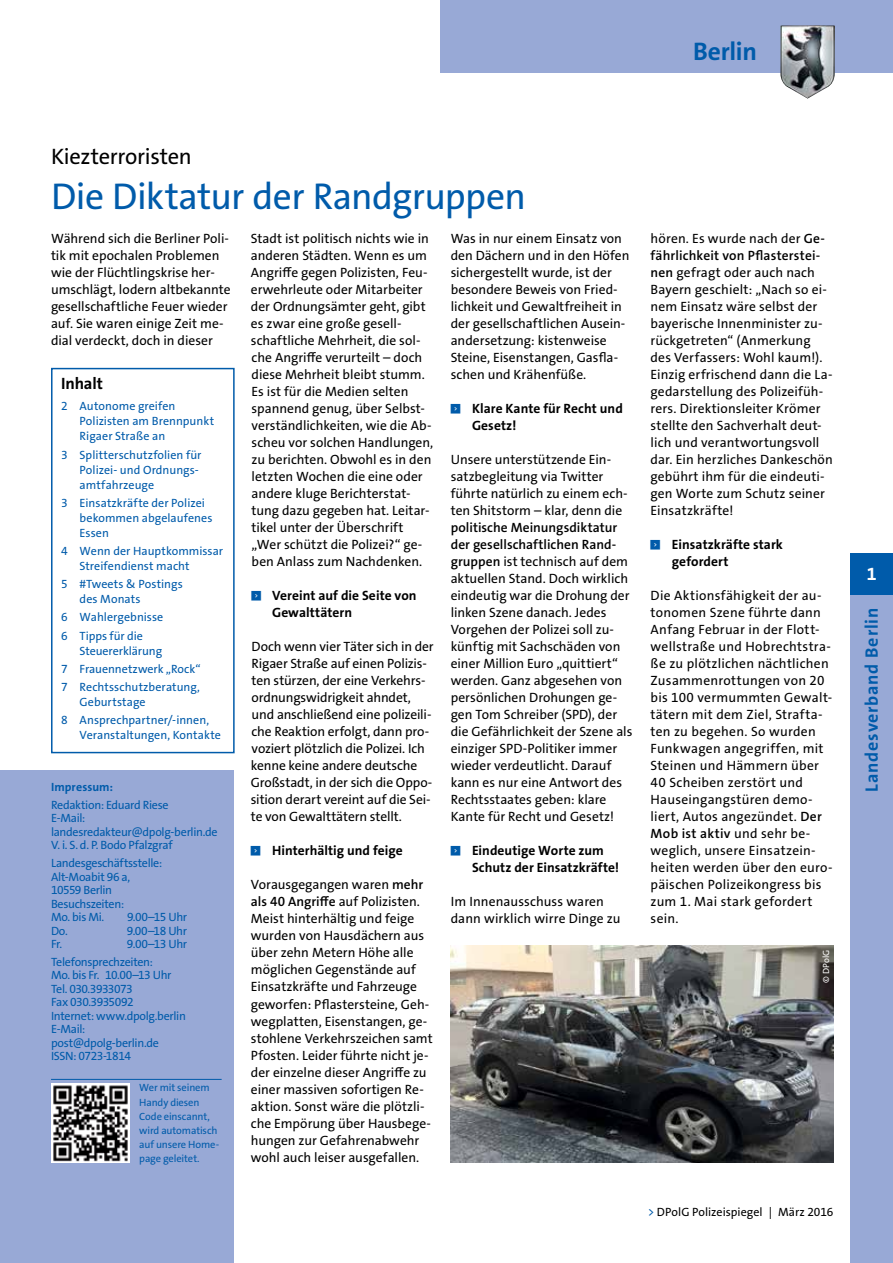
<style>
.page{position:relative;width:893px;height:1263px;background:#fff}
.page>*{position:absolute;margin:0;border:0;box-sizing:border-box;transform-origin:0 0}
.t1{font:37.5px "The Sans Os F";letter-spacing:-.015em;color:#005baa}
.t2{font:700 25.5px "The Sans Os F";letter-spacing:-.01em;color:#005baa}
.t3{font:22.5px "The Sans Os F";letter-spacing:-.015em;color:#000}
.t4{font:700 18px "The Sans Os F";letter-spacing:.04em;color:#005baa}
.t5{font:700 18px "The Sans Os F";color:#fff}
.t6{font:700 16.5px "The Sans Os F";letter-spacing:-.01em;color:#000}
.t7{font:13.5px/17px "The Sans Os F";color:#000}
.t8{font:13.5px/17px "The Sans Os F";letter-spacing:.02em;color:#000}
.t9{font:700 13.5px/16.5px "The Sans Os F";letter-spacing:.005em;color:#000}
.t10{font:12px/15px "The Sans Os F";letter-spacing:-.005em;color:#005baa}
.t11{font:12px/13.5px "The Sans Os F";letter-spacing:-.025em;color:#005baa}
.t12{font:12px/13.5px "The Sans Os F";letter-spacing:-.03em;color:#005baa}
.t13{font:12px "The Sans Os F";color:#000}
.t14{font:700 12px "The Sans Os F";letter-spacing:.005em;color:#005baa}
.t15{font:10.5px/14.1px "The Sans Os F";letter-spacing:-.01em;color:#005baa}
.t16{font:9px "The Sans Os F";letter-spacing:.015em;color:#fff}
.s1{font-weight:600}
.s2{color:#005baa}
</style>
<div class="page">
<div style="left:0;top:770px;width:234px;height:493px;background:#98a9d6"></div>
<img style="left:51px;top:1084px;width:78px;height:78px">
<hr style="left:51px;top:1079px;width:171px;height:1px;background:#005baa">
<img style="left:451px;top:945px;width:382px;height:217px">
<div style="left:51px;top:368px;width:184px;height:385px;border:2px solid #005baa"></div>
<div style="left:850px;top:553px;width:43px;height:42px;background:#005baa"></div>
<div style="left:850px;top:595px;width:43px;height:668px;background:#98a9d6"></div>
<div style="left:440px;top:0;width:453px;height:72px;background:#98a9d6"></div>
<img style="left:780px;top:26px;width:55px;height:73px">
<h2 class="t2" style="left:693px;top:35px;width:65px">Berlin</h2>
<h3 class="t3" style="left:51px;top:142px;width:142px">Kiezterroristen</h3>
<h1 class="t1" style="left:51px;top:172px;width:477px">Die Diktatur der Randgruppen</h1>
<p class="t7" style="left:51px;top:230px;width:181px">Während sich die Berliner Poli&shy;tik mit epochalen Problemen wie der Flüchtlingskrise her&shy;umschlägt, lodern altbekannte gesellschaftliche Feuer wieder auf. Sie waren einige Zeit me&shy;dial verdeckt, doch in dieser</p>
<p class="t7" style="left:251px;top:230px;width:184px">Stadt ist politisch nichts wie in anderen Städten. Wenn es um<br>Angriffe gegen Polizisten, Feu&shy;erwehrleute oder Mitarbeiter der Ordnungsämter geht, gibt es zwar eine große gesell&shy;schaftliche Mehrheit, die sol&shy;che Angriffe verurteilt – doch diese Mehrheit bleibt stumm.<br>Es ist für die Medien selten spannend genug, über Selbst&shy;verständlichkeiten, wie die Ab&shy;scheu vor solchen Handlungen, zu berichten. Obwohl es in den letzten Wochen die eine oder andere kluge Berichterstat&shy;tung dazu gegeben hat. Leitar&shy;tikel unter der Überschrift „Wer schützt die Polizei?“ ge&shy;ben Anlass zum Nachdenken.</p>
<p class="t9" style="left:272px;top:587px;width:146px;text-indent:-21px"><sup>&lt;</sup> Vereint auf die Seite von<br>Gewalttätern</p>
<p class="t7" style="left:251px;top:638px;width:184px">Doch wenn vier Täter sich in der<br>Rigaer Straße auf einen Polizis&shy;ten stürzen, der eine Verkehrs&shy;ordnungswidrigkeit ahndet, und anschließend eine polizeili&shy;che Reaktion erfolgt, dann pro&shy;voziert plötzlich die Polizei. Ich kenne keine andere deutsche<br>Großstadt, in der sich die Oppo&shy;sition derart vereint auf die Sei&shy;te von Gewalttätern stellt.</p>
<p class="t9" style="left:251px;top:843px;width:153px"><sup>&lt;</sup> Hinterhältig und feige</p>
<p class="t7" style="left:251px;top:876px;width:184px">Vorausgegangen waren <span class="s1">mehr als 40 Angriffe</span> auf Polizisten.<br>Meist hinterhältig und feige wurden von Hausdächern aus über zehn Metern Höhe alle möglichen Gegenstände auf<br>Einsatzkräfte und Fahrzeuge geworfen: Pflastersteine, Geh&shy;wegplatten, Eisenstangen, ge&shy;stohlene Verkehrszeichen samt<br>Pfosten. Leider führte nicht je&shy;der einzelne dieser Angriffe zu einer massiven sofortigen Re&shy;aktion. Sonst wäre die plötzli&shy;che Empörung über Hausbege&shy;hungen zur Gefahrenabwehr wohl auch leiser ausgefallen.</p>
<p class="t7" style="left:451px;top:230px;width:180px">Was in nur einem Einsatz von den Dächern und in den Höfen sichergestellt wurde, ist der besondere Beweis von Fried&shy;lichkeit und Gewaltfreiheit in der gesellschaftlichen Ausein&shy;andersetzung: kistenweise<br>Steine, Eisenstangen, Gasfla&shy;schen und Krähenfüße.</p>
<p class="t9" style="left:472px;top:400px;width:152px;text-indent:-21px"><sup>&lt;</sup> Klare Kante für Recht und<br>Gesetz!</p>
<p class="t7" style="left:451px;top:451px;width:178px">Unsere unterstützende Ein&shy;satzbegleitung via Twitter führte natürlich zu einem ech&shy;ten Shitstorm – klar, denn die</p>
<p class="t7" style="left:451px;top:519px;width:183px"><span class="s1">politische Meinungsdiktatur der gesellschaftlichen Rand&shy;gruppen</span> ist technisch auf dem aktuellen Stand. Doch wirklich eindeutig war die Drohung der linken Szene danach. Jedes<br>Vorgehen der Polizei soll zu&shy;künftig mit Sachschäden von einer Million Euro „quittiert“ werden. Ganz abgesehen von persönlichen Drohungen ge&shy;gen Tom Schreiber (SPD), der die Gefährlichkeit der Szene als einziger SPD-Politiker immer wieder verdeutlicht. Darauf kann es nur eine Antwort des<br>Rechtsstaates geben: klare<br>Kante für Recht und Gesetz!</p>
<p class="t9" style="left:472px;top:843px;width:149px;text-indent:-21px"><sup>&lt;</sup> Eindeutige Worte zum<br>Schutz der Einsatzkräfte!</p>
<p class="t7" style="left:451px;top:893px;width:171px">Im Innenausschuss waren dann wirklich wirre Dinge zu</p>
<p class="t6" style="left:61px;top:373px;width:43px">Inhalt</p>
<p class="t10" style="left:80px;top:399px;width:136px;text-indent:-19px">2 Autonome greifen<br>Polizisten am Brennpunkt<br>Rigaer Straße an</p>
<p class="t10" style="left:80px;top:447px;width:123px;text-indent:-19px">3 Splitterschutzfolien für<br>Polizei- und Ordnungs&shy;amtfahrzeuge</p>
<p class="t10" style="left:80px;top:495px;width:134px;text-indent:-19px">3 Einsatzkräfte der Polizei bekommen abgelaufenes<br>Essen</p>
<p class="t10" style="left:80px;top:543px;width:145px;text-indent:-19px">4 Wenn der Hauptkommissar<br>Streifendienst macht</p>
<p class="t10" style="left:80px;top:577px;width:105px;text-indent:-19px">5 #Tweets &amp; Postings des Monats</p>
<p class="t10" style="left:61px;top:608px;width:104px;line-height:18.1px">6 Wahlergebnisse<br>6 Tipps für die</p>
<p class="t10" style="left:61px;top:641px;width:141px;line-height:18.1px;text-indent:19px">Steuererklärung<br>7 Frauennetzwerk „Rock“<br>7 Rechtsschutzberatung,</p>
<p class="t10" style="left:61px;top:693px;width:150px;line-height:18.1px;text-indent:19px">Geburtstage<br>8 Ansprechpartner/-innen,</p>
<p class="t10" style="left:80px;top:728px;width:143px">Veranstaltungen, Kontakte</p>
<p class="t14" style="left:51px;top:779px;width:64px">Impressum:</p>
<p class="t11" style="left:51px;top:798px;width:168px">Redaktion: Eduard Riese<br>E-Mail: landesredakteur@dpolg-berlin.de<br>V. i. S. d. P. Bodo Pfalzgraf</p>
<p class="t11" style="left:51px;top:856px;width:113px">Landesgeschäftsstelle:<br>Alt-Moabit 96 a,<br>10559 Berlin<br>Besuchszeiten:<br>Mo. bis Mi.</p>
<p class="t10" style="left:127px;top:910px;width:62px">9.00–15 Uhr</p>
<p class="t10" style="left:51px;top:923px;width:18px">Do.</p>
<p class="t10" style="left:127px;top:923px;width:62px">9.00–18 Uhr</p>
<p class="t10" style="left:51px;top:937px;width:13px">Fr.</p>
<p class="t11" style="left:51px;top:935px;width:138px;line-height:17.7px;text-indent:76px">9.00–13 Uhr<br>Telefonsprechzeiten:</p>
<p class="t12" style="left:51px;top:969px;width:136px">Mo. bis Fr. 10.00–13 Uhr<br>Tel. 030.3933073<br>Fax 030.3935092<br>Internet: www.dpolg.berlin<br>E-Mail: post@dpolg-berlin.de<br>ISSN: 0723-1814</p>
<p class="t15" style="left:139px;top:1081px;width:81px">Wer mit seinem<br>Handy diesen<br>Code einscannt, wird automatisch auf unsere Home&shy;page geleitet.</p>
<p class="t7" style="left:651px;top:230px;width:184px">hören. Es wurde nach der <span class="s1">Ge&shy;fährlichkeit von Pflasterstei&shy;nen</span> gefragt oder auch nach<br>Bayern geschielt: „Nach so ei&shy;nem Einsatz wäre selbst der bayerische Innenminister zu&shy;rückgetreten“ (Anmerkung des Verfassers: Wohl kaum!).<br>Einzig erfrischend dann die La&shy;gedarstellung des Polizeifüh&shy;rers. Direktionsleiter Krömer stellte den Sachverhalt deut&shy;lich und verantwortungsvoll dar. Ein herzliches Dankeschön gebührt ihm für die eindeuti&shy;gen Worte zum Schutz seiner<br>Einsatzkräfte!</p>
<p class="t9" style="left:672px;top:536px;width:113px;text-indent:-21px"><sup>&lt;</sup> Einsatzkräfte stark gefordert</p>
<p class="t8" style="left:651px;top:587px;width:183px">Die Aktionsfähigkeit der au&shy;tonomen Szene führte dann<br>Anfang Februar in der Flott&shy;wellstraße und Hobrechtstra&shy;ße zu plötzlichen nächtlichen<br>Zusammenrottungen von 20 bis 100 vermummten Gewalt&shy;tätern mit dem Ziel, Strafta&shy;ten zu begehen. So wurden<br>Funkwagen angegriffen, mit<br>Steinen und Hämmern über<br>40 Scheiben zerstört und<br>Hauseingangstüren demo&shy;liert, Autos angezündet. <span class="s1">Der<br>Mob ist aktiv</span> und sehr be&shy;weglich, unsere Einsatzein&shy;heiten werden über den euro&shy;päischen Polizeikongress bis zum 1. Mai stark gefordert sein.</p>
<p class="t16" style="left:820px;top:983px;width:35px;rotate:-90deg">© DPolG</p>
<p class="t13" style="left:648px;top:1204px;width:187px"><span class="s2">&gt;</span> DPolG Polizeispiegel | März 2016</p>
<h3 class="t5" style="left:867px;top:562px;width:11px">1</h3>
<h3 class="t4" style="left:860px;top:791px;width:185px;rotate:-90deg">Landesverband Berlin</h3>
</div>
